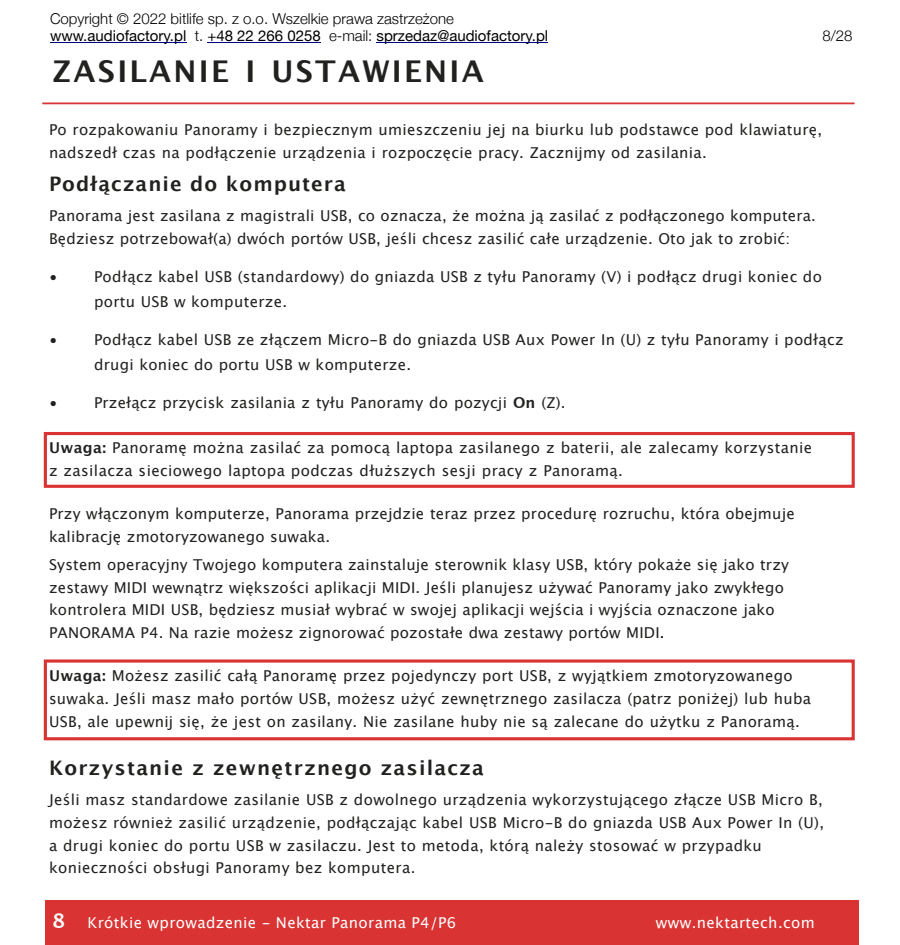
<style>
.page{position:relative;width:900px;height:945px;background:#fff}
.page>*{position:absolute;margin:0;border:0;box-sizing:border-box;transform-origin:0 0}
.t1{font:700 30px "Lucida Grande";letter-spacing:.075em;color:#212120}
.t2{font:700 20px "Lucida Grande";letter-spacing:.06em;color:#212120}
.t3{font:15px/22.8px "Lucida Grande";letter-spacing:.02em;color:#212120}
.t4{font:300 15px/17px "Helvetica Neue";color:#000}
.t5{font:15px "Lucida Grande";letter-spacing:.025em;color:#fff}
.s1{font-weight:400}
.s2{font-weight:700}
.s3{color:#000}
.s4{font-weight:700;font-size:20px}
</style>
<div class="page">
<div style="left:45px;top:900px;width:814px;height:45px;background:#da3333"></div>
<hr style="left:42px;top:102px;width:813px;height:2px;background:#da3333">
<div style="left:44px;top:659px;width:811px;height:81px;border:3px solid #da3333"></div>
<div style="left:44px;top:432px;width:811px;height:56px;border:3px solid #da3333"></div>
<hr style="left:50px;top:42px;width:136px;height:1px;background:#000087">
<hr style="left:207px;top:42px;width:114px;height:1px;background:#000087">
<hr style="left:377px;top:42px;width:171px;height:1px;background:#000087">
<p class="t4" style="left:50px;top:10px;width:500px">Copyright © 2022 bitlife sp. z o.o. Wszelkie prawa zastrzeżone <span class="s1">www.audiofactory.pl</span> t. <span class="s1">+48 22 266 0258</span> e-mail: <span class="s1">sprzedaz@audiofactory.pl</span></p>
<h1 class="t1" style="left:52px;top:58px;width:433px">ZASILANIE I USTAWIENIA</h1>
<p class="t4" style="left:822px;top:27px;width:32px">8/28</p>
<p class="t3" style="left:49px;top:119px;width:775px">Po rozpakowaniu Panoramy i bezpiecznym umieszczeniu jej na biurku lub podstawce pod klawiaturę, nadszedł czas na podłączenie urządzenia i rozpoczęcie pracy. Zacznĳmy od zasilania.</p>
<h2 class="t2" style="left:49px;top:175px;width:298px">Podłączanie do komputera</h2>
<p class="t3" style="left:49px;top:205px;width:769px">Panorama jest zasilana z magistrali USB, co oznacza, że można ją zasilać z podłączonego komputera.<br>Będziesz potrzebował(a) dwóch portów USB, jeśli chcesz zasilić całe urządzenie. Oto jak to zrobić:</p>
<p class="t3" style="left:49px;top:266px;width:10px">•</p>
<p class="t3" style="left:94px;top:265px;width:729px;line-height:25.5px">Podłącz kabel USB (standardowy) do gniazda USB z tyłu Panoramy (V) i podłącz drugi koniec do portu USB w komputerze.</p>
<p class="t3" style="left:49px;top:329px;width:10px">•</p>
<p class="t3" style="left:94px;top:328px;width:751px;line-height:25.5px">Podłącz kabel USB ze złączem Micro-B do gniazda USB Aux Power In (U) z tyłu Panoramy i podłącz drugi koniec do portu USB w komputerze.</p>
<p class="t3" style="left:49px;top:392px;width:10px">•</p>
<p class="t3" style="left:94px;top:392px;width:473px">Przełącz przycisk zasilania z tyłu Panoramy do pozycji <span class="s2">On</span> (Z).</p>
<p class="t3" style="left:49px;top:437px;width:765px"><span class="s2">Uwaga:</span> Panoramę można zasilać za pomocą laptopa zasilanego z baterii, ale zalecamy korzystanie z zasilacza sieciowego laptopa podczas dłuższych sesji pracy z Panoramą.</p>
<p class="t3" style="left:49px;top:504px;width:747px">Przy włączonym komputerze, Panorama przejdzie teraz przez procedurę rozruchu, która obejmuje kalibrację zmotoryzowanego suwaka.</p>
<p class="t3" style="left:49px;top:554px;width:742px">System operacyjny Twojego komputera zainstaluje sterownik klasy USB, który pokaże się jako trzy zestawy MIDI wewnątrz większości aplikacji MIDI. Jeśli planujesz używać Panoramy jako zwykłego kontrolera MIDI USB, będziesz musiał wybrać w swojej aplikacji wejścia i wyjścia oznaczone jako PANORAMA P4. Na razie możesz zignorować pozostałe dwa zestawy portów MIDI<span class="s3">.</span></p>
<p class="t3" style="left:49px;top:665px;width:764px"><span class="s2">Uwaga:</span> Możesz zasilić całą Panoramę przez pojedynczy port USB, z wyjątkiem zmotoryzowanego suwaka. Jeśli masz mało portów USB, możesz użyć zewnętrznego zasilacza (patrz poniżej) lub huba<br>USB, ale upewnĳ się, że jest on zasilany. Nie zasilane huby nie są zalecane do użytku z Panoramą.</p>
<h2 class="t2" style="left:49px;top:759px;width:437px">Korzystanie z zewnętrznego zasilacza</h2>
<p class="t3" style="left:49px;top:789px;width:777px">Jeśli masz standardowe zasilanie USB z dowolnego urządzenia wykorzystującego złącze USB Micro B, możesz również zasilić urządzenie, podłączając kabel USB Micro-B do gniazda USB Aux Power In (U), a drugi koniec do portu USB w zasilaczu. Jest to metoda, którą należy stosować w przypadku konieczności obsługi Panoramy bez komputera.</p>
<p class="t5" style="left:52px;top:916px;width:406px"><span class="s4">8</span> Krótkie wprowadzenie - Nektar Panorama P4/P6</p>
<p class="t5" style="left:656px;top:916px;width:160px">www.nektartech.com</p>
</div>
